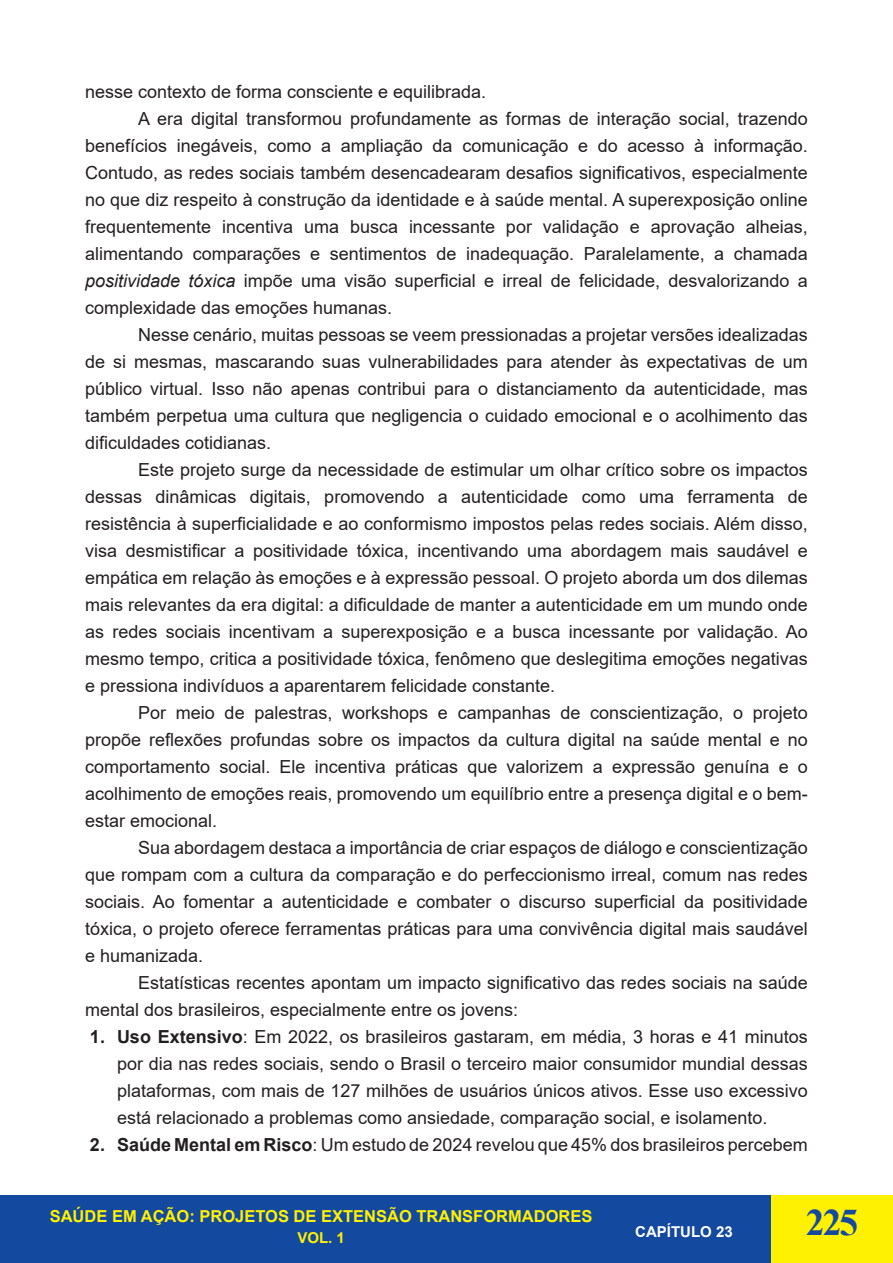
<style>
.page{position:relative;width:893px;height:1263px;background:#fff}
.page>*{position:absolute;margin:0;border:0;box-sizing:border-box;transform-origin:0 0}
.t1{font:700 37.5px "Times New Roman";color:#13499f}
.t2{font:18px/27px "Arial";color:#231f20;text-align:justify}
.t3{font:700 16.5px "Arial";color:#fff101}
.t4{font:700 15px "Arial";color:#fff}
.t5{font:700 15px "Arial";color:#fff101}
.s1{font-style:italic}
.s2{font-weight:700}
</style>
<div class="page">
<div style="left:0;top:1196px;width:893px;height:67px;background:#13499f"></div>
<hr style="left:0;top:1196px;width:1px;height:67px;background:#fff101">
<div style="left:771px;top:1196px;width:122px;height:67px;background:#fff101"></div>
<p class="t2" style="left:85px;top:78px;width:403px">nesse contexto de forma consciente e equilibrada.</p>
<p class="t2" style="left:85px;top:105px;width:724px;text-indent:53px">A era digital transformou profundamente as formas de interação social, trazendo benefícios inegáveis, como a ampliação da comunicação e do acesso à informação.<br>Contudo, as redes sociais também desencadearam desafios significativos, especialmente no que diz respeito à construção da identidade e à saúde mental. A superexposição online frequentemente incentiva uma busca incessante por validação e aprovação alheias, alimentando comparações e sentimentos de inadequação. Paralelamente, a chamada <span class="s1">positividade tóxica</span> impõe uma visão superficial e irreal de felicidade, desvalorizando a complexidade das emoções humanas.</p>
<p class="t2" style="left:85px;top:321px;width:724px;text-indent:53px">Nesse cenário, muitas pessoas se veem pressionadas a projetar versões idealizadas de si mesmas, mascarando suas vulnerabilidades para atender às expectativas de um público virtual. Isso não apenas contribui para o distanciamento da autenticidade, mas também perpetua uma cultura que negligencia o cuidado emocional e o acolhimento das dificuldades cotidianas.</p>
<p class="t2" style="left:85px;top:456px;width:724px;text-indent:53px">Este projeto surge da necessidade de estimular um olhar crítico sobre os impactos dessas dinâmicas digitais, promovendo a autenticidade como uma ferramenta de resistência à superficialidade e ao conformismo impostos pelas redes sociais. Além disso, visa desmistificar a positividade tóxica, incentivando uma abordagem mais saudável e empática em relação às emoções e à expressão pessoal. O projeto aborda um dos dilemas mais relevantes da era digital: a dificuldade de manter a autenticidade em um mundo onde as redes sociais incentivam a superexposição e a busca incessante por validação. Ao mesmo tempo, critica a positividade tóxica, fenômeno que deslegitima emoções negativas e pressiona indivíduos a aparentarem felicidade constante.</p>
<p class="t2" style="left:85px;top:699px;width:724px;text-indent:53px">Por meio de palestras, workshops e campanhas de conscientização, o projeto propõe reflexões profundas sobre os impactos da cultura digital na saúde mental e no comportamento social. Ele incentiva práticas que valorizem a expressão genuína e o acolhimento de emoções reais, promovendo um equilíbrio entre a presença digital e o bem&shy;estar emocional.</p>
<p class="t2" style="left:85px;top:834px;width:724px;text-indent:53px">Sua abordagem destaca a importância de criar espaços de diálogo e conscientização que rompam com a cultura da comparação e do perfeccionismo irreal, comum nas redes sociais. Ao fomentar a autenticidade e combater o discurso superficial da positividade tóxica, o projeto oferece ferramentas práticas para uma convivência digital mais saudável e humanizada.</p>
<p class="t2" style="left:85px;top:969px;width:724px;text-indent:53px">Estatísticas recentes apontam um impacto significativo das redes sociais na saúde mental dos brasileiros, especialmente entre os jovens:</p>
<p class="t2" style="left:117px;top:1023px;width:692px;text-indent:-27px"><span class="s2">1. Uso Extensivo</span>: Em 2022, os brasileiros gastaram, em média, 3 horas e 41 minutos por dia nas redes sociais, sendo o Brasil o terceiro maior consumidor mundial dessas plataformas, com mais de 127 milhões de usuários únicos ativos. Esse uso excessivo está relacionado a problemas como ansiedade, comparação social, e isolamento.</p>
<p class="t2" style="left:90px;top:1131px;width:719px"><span class="s2">2. Saúde Mental em Risco</span>: Um estudo de 2024 revelou que 45% dos brasileiros percebem</p>
<p class="t3" style="left:50px;top:1205px;width:544px">SAÚDE EM AÇÃO: PROJETOS DE EXTENSÃO TRANSFORMADORES</p>
<p class="t5" style="left:297px;top:1227px;width:49px">VOL. 1</p>
<p class="t4" style="left:635px;top:1221px;width:99px">CAPÍTULO 23</p>
<h1 class="t1" style="left:806px;top:1195px;width:54px">225</h1>
</div>
